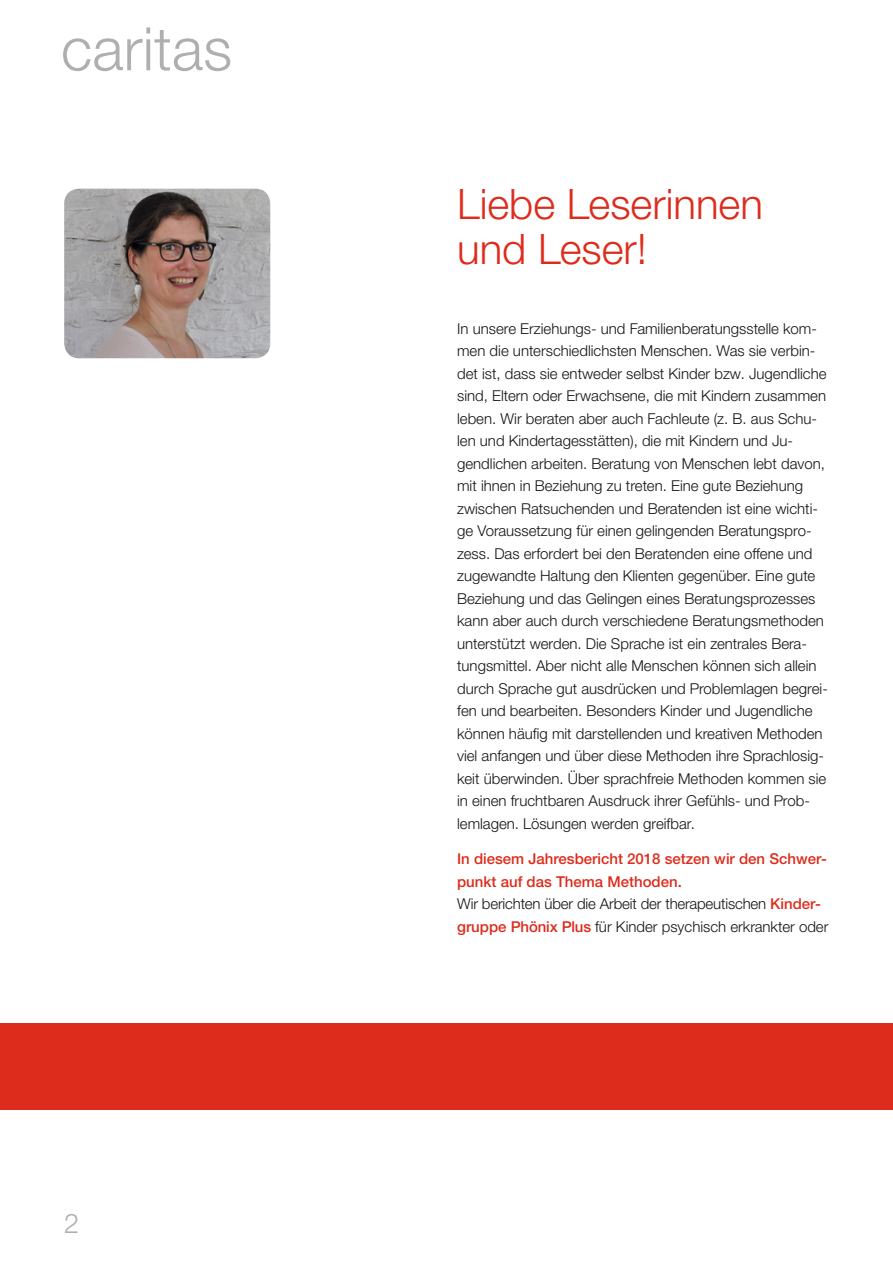
<style>
.page{position:relative;width:893px;height:1263px;background:#fff}
.page>*{position:absolute;margin:0;border:0;box-sizing:border-box;transform-origin:0 0}
.t1{font:300 60px "Helvetica Neue LTW1 G";letter-spacing:.005em;color:#afafb0}
.t2{font:300 42px/45px "Helvetica Neue LTW1 G";color:#dd2c1c}
.t3{font:300 27px "Helvetica Neue LTW1 G";color:#afafb0}
.t4{font:300 15px/22.5px "Helvetica Neue LTW1 G";color:#131413}
.t5{font:500 15px/22.5px "Helvetica Neue LTW1 G";color:#dd2c1c}
.s1{font-weight:300;color:#131413}
</style>
<div class="page">
<img style="left:64px;top:189px;width:206px;height:169px">
<div style="left:0;top:1023px;width:893px;height:87px;background:#dd2c1c"></div>
<h1 class="t1" style="left:61px;top:12px;width:173px">caritas</h1>
<h3 class="t3" style="left:64px;top:1207px;width:17px">2</h3>
<h2 class="t2" style="left:457px;top:181px;width:307px">Liebe Leserinnen und Leser!</h2>
<p class="t4" style="left:457px;top:317px;width:372px">In unsere Erziehungs- und Familienberatungsstelle kom&shy;men die unterschiedlichsten Menschen. Was sie verbin&shy;det ist, dass sie entweder selbst Kinder bzw. Jugendliche sind, Eltern oder Erwachsene, die mit Kindern zusammen leben. Wir beraten aber auch Fachleute (z. B. aus Schu&shy;len und Kindertagesstätten), die mit Kindern und Ju&shy;gendlichen arbeiten. Beratung von Menschen lebt davon, mit ihnen in Beziehung zu treten. Eine gute Beziehung zwischen Ratsuchenden und Beratenden ist eine wichti&shy;ge Voraussetzung für einen gelingenden Beratungspro&shy;zess. Das erfordert bei den Beratenden eine offene und zugewandte Haltung den Klienten gegenüber. Eine gute Beziehung und das Gelingen eines Beratungsprozesses kann aber auch durch verschiedene Beratungsmethoden unterstützt werden. Die Sprache ist ein zentrales Bera&shy;tungsmittel. Aber nicht alle Menschen können sich allein durch Sprache gut ausdrücken und Problemlagen begrei&shy;fen und bearbeiten. Besonders Kinder und Jugendliche können häufig mit darstellenden und kreativen Methoden viel anfangen und über diese Methoden ihre Sprachlosig&shy;keit überwinden. Über sprachfreie Methoden kommen sie in einen fruchtbaren Ausdruck ihrer Gefühls- und Prob&shy;lemlagen. Lösungen werden greifbar.</p>
<p class="t5" style="left:457px;top:848px;width:373px">In diesem Jahresbericht 2018 setzen wir den Schwer&shy;punkt auf das Thema Methoden.<br><span class="s1">Wir berichten über die Arbeit der therapeutischen</span> Kinder&shy;gruppe Phönix Plus <span class="s1">für Kinder psychisch erkrankter oder</span></p>
</div>
